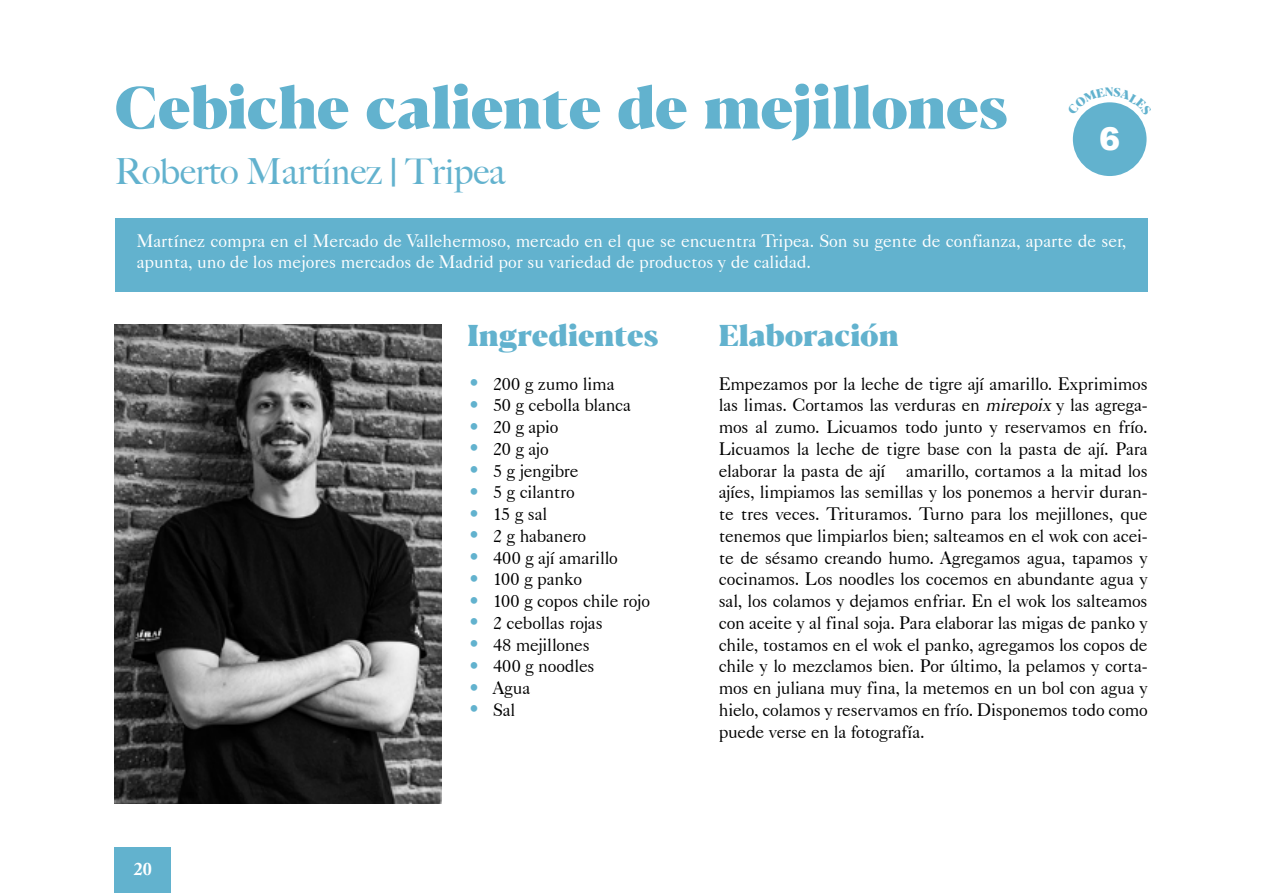
<style>
.page{position:relative;width:1263px;height:893px;background:#fff}
.page>*{position:absolute;margin:0;border:0;box-sizing:border-box;transform-origin:0 0}
.t1{font:800 59.25px "Blacker Display";color:#62b2ce}
.t2{font:500 36px "Big Caslon";color:#62b2ce}
.t3{font:900 31.5px "Arial";color:#fff}
.t4{font:800 30px "Blacker Display";letter-spacing:-.005em;color:#62b2ce}
.t5{font:18px/21.8px "Caslon 540 BT";letter-spacing:-.01em;color:#000;text-align:justify}
.t6{font:18px/21px "Caslon 540 BT";color:#fff}
.t7{font:700 18px "Adobe Caslon";color:#fff}
.s1{font-size:22.5px;color:#62b2ce}
.s2{font-style:italic}
</style>
<div class="page">
<div style="left:115px;top:848px;width:56px;height:45px;background:#62b2ce"></div>
<img style="left:115px;top:324px;width:326px;height:480px">
<div style="left:115px;top:218px;width:1032px;height:74px;background:#62b2ce"></div>
<div style="left:1073px;top:102px;width:73px;height:74px;background:#62b2ce;border-radius:50%"></div>
<svg style="left:1082px;top:102px;width:56px;height:13px"></svg>
<h1 class="t1" style="left:115px;top:84px;width:894px">Cebiche caliente de mejillones</h1>
<h2 class="t2" style="left:115px;top:150px;width:392px">Roberto Martínez | Tripea</h2>
<h3 class="t3" style="left:1099px;top:121px;width:23px">6</h3>
<p class="t6" style="left:137px;top:232px;width:991px">Martínez compra en el Mercado de Vallehermoso, mercado en el que se encuentra Tripea. Son su gente de confianza, aparte de ser, apunta, uno de los mejores mercados de Madrid por su variedad de productos y de calidad.</p>
<p class="t7" style="left:134px;top:862px;width:19px">20</p>
<h3 class="t4" style="left:467px;top:323px;width:193px">Ingredientes</h3>
<p class="t5" style="left:467px;top:374px;width:148px"><span class="s1">•</span> 200 g zumo lima</p>
<p class="t5" style="left:467px;top:396px;width:165px"><span class="s1">•</span> 50 g cebolla blanca</p>
<p class="t5" style="left:467px;top:417px;width:92px"><span class="s1">•</span> 20 g apio</p>
<p class="t5" style="left:467px;top:439px;width:83px"><span class="s1">•</span> 20 g ajo</p>
<p class="t5" style="left:467px;top:461px;width:113px"><span class="s1">•</span> 5 g jengibre</p>
<p class="t5" style="left:467px;top:483px;width:109px"><span class="s1">•</span> 5 g cilantro</p>
<p class="t5" style="left:467px;top:504px;width:81px"><span class="s1">•</span> 15 g sal</p>
<p class="t5" style="left:467px;top:526px;width:120px"><span class="s1">•</span> 2 g habanero</p>
<p class="t5" style="left:467px;top:548px;width:152px"><span class="s1">•</span> 400 g ají amarillo</p>
<p class="t5" style="left:467px;top:570px;width:116px"><span class="s1">•</span> 100 g panko</p>
<p class="t5" style="left:467px;top:591px;width:184px"><span class="s1">•</span> 100 g copos chile rojo</p>
<p class="t5" style="left:467px;top:613px;width:137px"><span class="s1">•</span> 2 cebollas rojas</p>
<p class="t5" style="left:467px;top:635px;width:124px"><span class="s1">•</span> 48 mejillones</p>
<p class="t5" style="left:467px;top:657px;width:129px"><span class="s1">•</span> 400 g noodles</p>
<p class="t5" style="left:467px;top:678px;width:64px"><span class="s1">•</span> Agua</p>
<p class="t5" style="left:467px;top:700px;width:49px"><span class="s1">•</span> Sal</p>
<h3 class="t4" style="left:719px;top:323px;width:181px">Elaboración</h3>
<p class="t5" style="left:719px;top:374px;width:430px">Empezamos por la leche de tigre ají amarillo. Exprimimos las limas. Cortamos las verduras en <span class="s2">mirepoix</span> y las agrega&shy;mos al zumo. Licuamos todo junto y reservamos en frío.<br>Licuamos la leche de tigre base con la pasta de ají. Para elaborar la pasta de ají amarillo, cortamos a la mitad los ajíes, limpiamos las semillas y los ponemos a hervir duran&shy;te tres veces. Trituramos. Turno para los mejillones, que tenemos que limpiarlos bien; salteamos en el wok con acei&shy;te de sésamo creando humo. Agregamos agua, tapamos y cocinamos. Los noodles los cocemos en abundante agua y sal, los colamos y dejamos enfriar. En el wok los salteamos con aceite y al final soja. Para elaborar las migas de panko y chile, tostamos en el wok el panko, agregamos los copos de chile y lo mezclamos bien. Por último, la pelamos y corta&shy;mos en juliana muy fina, la metemos en un bol con agua y hielo, colamos y reservamos en frío. Disponemos todo como puede verse en la fotografía.</p>
</div>
